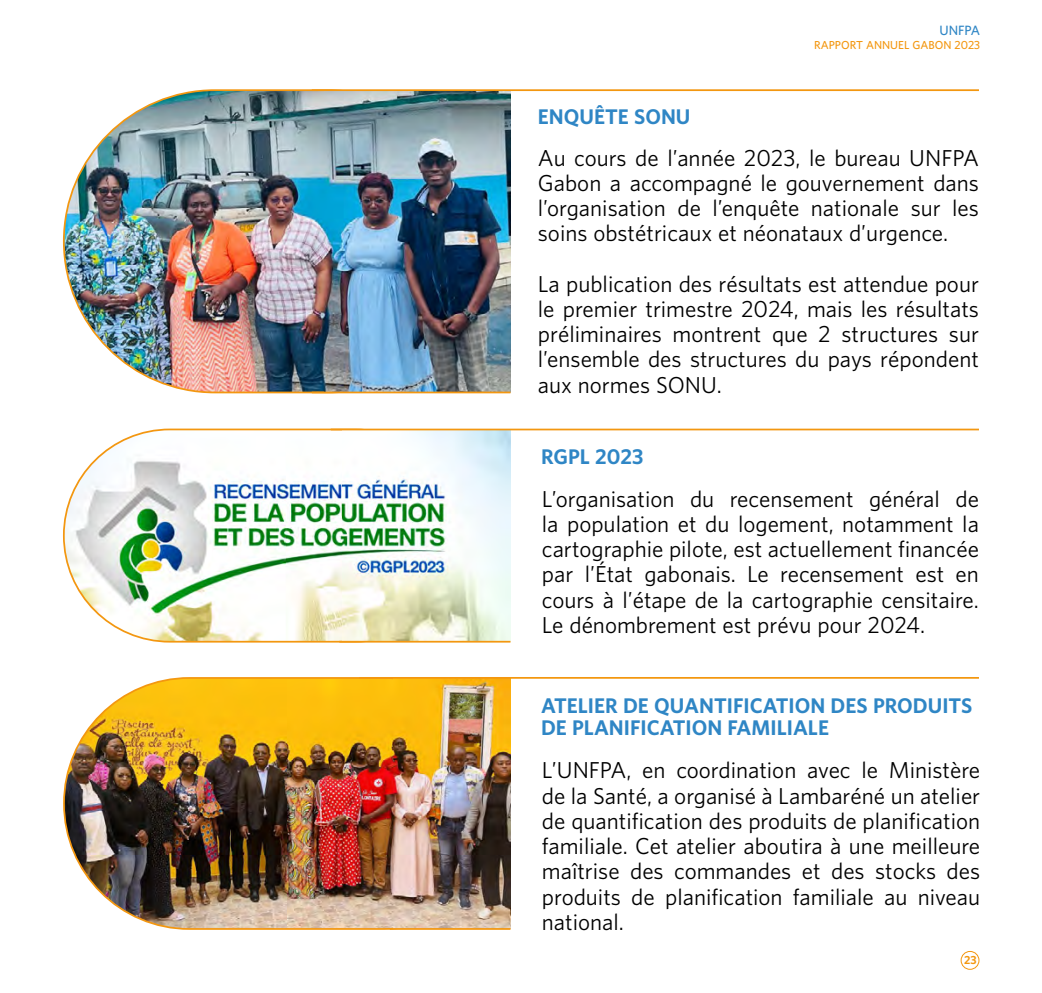
<style>
.page{position:relative;width:1042px;height:993px;background:#fff}
.page>*{position:absolute;margin:0;border:0;box-sizing:border-box;transform-origin:0 0}
.t1{font:21px/25.2px "UNFPA Text";color:#000;text-align:justify}
.t2{font:700 19.25px/22.8px "UNFPA";color:#2f86c5}
.t3{font:600 12.25px "UNFPA";color:#2f86c5}
.t4{font:600 10.5px "UNFPA";color:#f39710}
.t5{font:700 10.5px "UNFPA";color:#f39710}
</style>
<div class="page">
<img style="left:64px;top:90px;width:415px;height:302px;border-radius:151px">
<img style="left:64px;top:429px;width:397px;height:212px;border-radius:106px">
<img style="left:64px;top:677px;width:445px;height:251px;border-radius:125px">
<img style="left:342px;top:430px;width:168px;height:210px">
<img style="left:394px;top:678px;width:116px;height:249px">
<hr style="left:331px;top:428px;width:648px;height:2px;background:#f39710">
<hr style="left:359px;top:676px;width:620px;height:2px;background:#f39710">
<hr style="left:339px;top:640px;width:171px;height:2px;background:#f39710">
<hr style="left:390px;top:927px;width:120px;height:2px;background:#f39710">
<img style="left:324px;top:91px;width:186px;height:300px">
<hr style="left:312px;top:89px;width:667px;height:2px;background:#f39710">
<hr style="left:312px;top:391px;width:198px;height:2px;background:#f39710">
<div style="left:960px;top:950px;width:19px;height:19px;border:1px solid #f39710;border-radius:50%"></div>
<p class="t2" style="left:538px;top:104px;width:154px">ENQUÊTE SONU</p>
<p class="t3" style="left:939px;top:22px;width:42px">UNFPA</p>
<p class="t4" style="left:814px;top:38px;width:168px">RAPPORT ANNUEL GABON 2023</p>
<p class="t1" style="left:538px;top:144px;width:442px">Au cours de l’année 2023, le bureau UNFPA Gabon a accompagné le gouvernement dans l’organisation de l’enquête nationale sur les soins obstétricaux et néonataux d’urgence.</p>
<p class="t1" style="left:538px;top:270px;width:442px">La publication des résultats est attendue pour le premier trimestre 2024, mais les résultats préliminaires montrent que 2 structures sur l’ensemble des structures du pays répondent aux normes SONU.</p>
<p class="t2" style="left:541px;top:444px;width:104px">RGPL 2023</p>
<p class="t1" style="left:542px;top:485px;width:438px">L’organisation du recensement général de la population et du logement, notamment la cartographie pilote, est actuellement financée par l’État gabonais. Le recensement est en cours à l’étape de la cartographie censitaire.<br>Le dénombrement est prévu pour 2024.</p>
<p class="t2" style="left:541px;top:692px;width:433px">ATELIER DE QUANTIFICATION DES PRODUITS<br>DE PLANIFICATION FAMILIALE</p>
<p class="t1" style="left:542px;top:757px;width:440px">L’UNFPA, en coordination avec le Ministère de la Santé, a organisé à Lambaréné un atelier de quantification des produits de planification familiale. Cet atelier aboutira à une meilleure maîtrise des commandes et des stocks des produits de planification familiale au niveau national.</p>
<p class="t5" style="left:964px;top:952px;width:14px">23</p>
</div>
